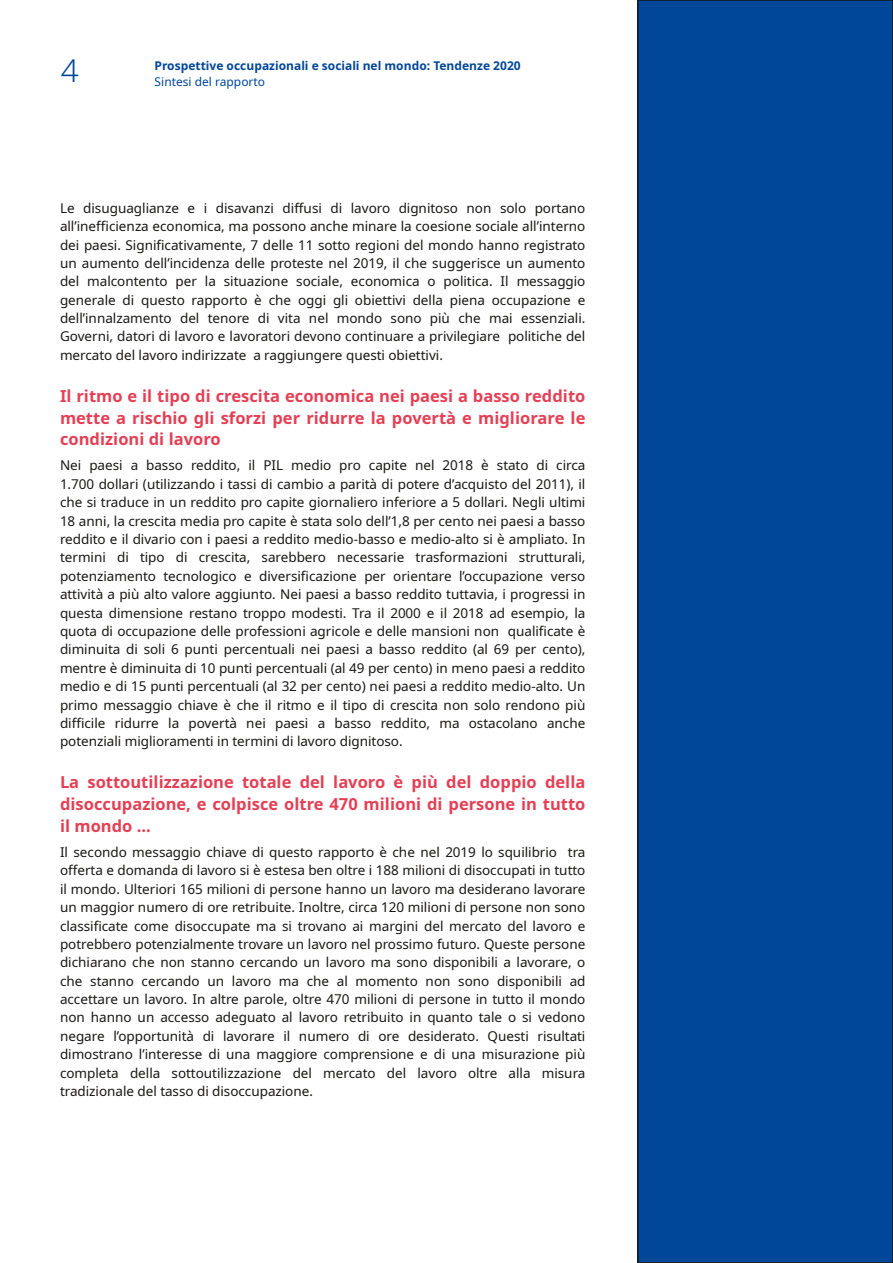
<style>
.page{position:relative;width:893px;height:1263px;background:#fff}
.page>*{position:absolute;margin:0;border:0;box-sizing:border-box;transform-origin:0 0}
.t1{font:300 31.5px "Noto Sans";color:#004799}
.t2{font:700 16.5px/21.8px "Noto Sans";color:#e44055;text-align:justify}
.t3{font:13.5px/18.5px "Noto Sans";color:#181715;text-align:justify}
.t4{font:700 12px "Noto Sans";letter-spacing:.005em;color:#004799}
.t5{font:12px "Noto Sans";color:#004799}
</style>
<div class="page">
<div style="left:638px;top:0;width:255px;height:1263px;background:#004799"></div>
<div style="left:637px;top:0;width:256px;height:1263px;border:2px solid #181715"></div>
<h1 class="t1" style="left:61px;top:48px;width:19px">4</h1>
<p class="t4" style="left:155px;top:57px;width:368px">Prospettive occupazionali e sociali nel mondo: Tendenze 2020</p>
<p class="t5" style="left:155px;top:73px;width:112px">Sintesi del rapporto</p>
<p class="t3" style="left:60px;top:198px;width:527px">Le disuguaglianze e i disavanzi diffusi di lavoro dignitoso non solo portano all’inefficienza economica, ma possono anche minare la coesione sociale all’interno dei paesi. Significativamente, 7 delle 11 sotto regioni del mondo hanno registrato un aumento dell’incidenza delle proteste nel 2019, il che suggerisce un aumento del malcontento per la situazione sociale, economica o politica. Il messaggio generale di questo rapporto è che oggi gli obiettivi della piena occupazione e dell’innalzamento del tenore di vita nel mondo sono più che mai essenziali.<br>Governi, datori di lavoro e lavoratori devono continuare a privilegiare politiche del mercato del lavoro indirizzate a raggiungere questi obiettivi.</p>
<p class="t2" style="left:60px;top:385px;width:527px">Il ritmo e il tipo di crescita economica nei paesi a basso reddito mette a rischio gli sforzi per ridurre la povertà e migliorare le condizioni di lavoro</p>
<p class="t3" style="left:60px;top:456px;width:527px">Nei paesi a basso reddito, il PIL medio pro capite nel 2018 è stato di circa 1.700 dollari (utilizzando i tassi di cambio a parità di potere d’acquisto del 2011), il che si traduce in un reddito pro capite giornaliero inferiore a 5 dollari. Negli ultimi 18 anni, la crescita media pro capite è stata solo dell’1,8 per cento nei paesi a basso reddito e il divario con i paesi a reddito medio-basso e medio-alto si è ampliato. In termini di tipo di crescita, sarebbero necessarie trasformazioni strutturali, potenziamento tecnologico e diversificazione per orientare l’occupazione verso attività a più alto valore aggiunto. Nei paesi a basso reddito tuttavia, i progressi in questa dimensione restano troppo modesti. Tra il 2000 e il 2018 ad esempio, la quota di occupazione delle professioni agricole e delle mansioni non qualificate è diminuita di soli 6 punti percentuali nei paesi a basso reddito (al 69 per cento), mentre è diminuita di 10 punti percentuali (al 49 per cento) in meno paesi a reddito medio e di 15 punti percentuali (al 32 per cento) nei paesi a reddito medio-alto. Un primo messaggio chiave è che il ritmo e il tipo di crescita non solo rendono più difficile ridurre la povertà nei paesi a basso reddito, ma ostacolano anche potenziali miglioramenti in termini di lavoro dignitoso.</p>
<p class="t2" style="left:60px;top:771px;width:527px">La sottoutilizzazione totale del lavoro è più del doppio della disoccupazione, e colpisce oltre 470 milioni di persone in tutto il mondo ...</p>
<p class="t3" style="left:60px;top:842px;width:527px">Il secondo messaggio chiave di questo rapporto è che nel 2019 lo squilibrio tra offerta e domanda di lavoro si è estesa ben oltre i 188 milioni di disoccupati in tutto il mondo. Ulteriori 165 milioni di persone hanno un lavoro ma desiderano lavorare un maggior numero di ore retribuite. Inoltre, circa 120 milioni di persone non sono classificate come disoccupate ma si trovano ai margini del mercato del lavoro e potrebbero potenzialmente trovare un lavoro nel prossimo futuro. Queste persone dichiarano che non stanno cercando un lavoro ma sono disponibili a lavorare, o che stanno cercando un lavoro ma che al momento non sono disponibili ad accettare un lavoro. In altre parole, oltre 470 milioni di persone in tutto il mondo non hanno un accesso adeguato al lavoro retribuito in quanto tale o si vedono negare l’opportunità di lavorare il numero di ore desiderato. Questi risultati dimostrano l’interesse di una maggiore comprensione e di una misurazione più completa della sottoutilizzazione del mercato del lavoro oltre alla misura tradizionale del tasso di disoccupazione.</p>
</div>
